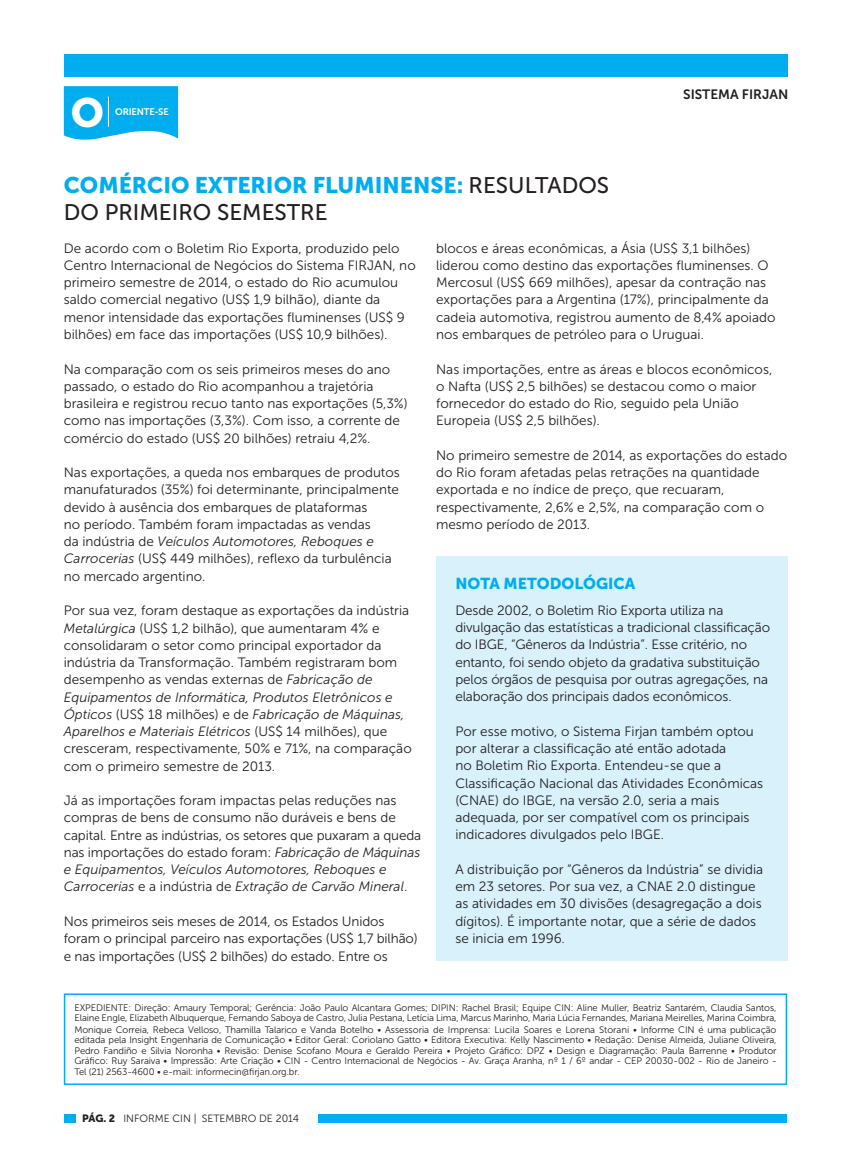
<style>
.page{position:relative;width:851px;height:1149px;background:#fff}
.page>*{position:absolute;margin:0;border:0;box-sizing:border-box;transform-origin:0 0}
.titulo_16{font:40.65px "Museo Sans 900";color:#fff}
.texto{font:22.5px/27px "Museo Sans 500";color:#231f20}
.texto-2{font:15.75px "Museo Sans 900";color:#00aeef}
.texto-3{font:13.5px/17.2px "Museo Sans 300";color:#231f20}
.t1{font:13.5px "Museo Sans 700";color:#231f20}
.t2{font:10.5px "Museo Sans 300";color:#231f20}
.t3{font:10.5px "Museo Sans 900";color:#231f20}
.Texto_PADRÃO{font:9.45px/10.6px "Museo Sans 300";letter-spacing:-.01em;color:#231f20;text-align:justify}
.t4{font:9.45px "Museo Sans 700";letter-spacing:-.02em;color:#fff}
.s1{font-family:"Museo Sans 900";color:#00aeef}
.s2{font-style:italic}
</style>
<div class="page">
<div style="left:64px;top:54px;width:723px;height:22px;background:#00aeef"></div>
<div style="left:64px;top:1113px;width:11px;height:8px;background:#00aeef"></div>
<div style="left:284px;top:1113px;width:503px;height:8px;background:#00aeef"></div>
<div style="left:234px;top:1094px;width:84px;height:43px;background:#fff"></div>
<div style="left:436px;top:556px;width:351px;height:404px;background:#d9f1fb"></div>
<div style="left:64px;top:993px;width:723px;height:91px;border:2px solid #00aeef"></div>
<svg style="left:64px;top:86px;width:114px;height:54px;background:#17b5f0"></svg>
<hr style="left:108px;top:97px;width:1px;height:30px;background:#fff">
<p class="titulo_16" style="left:71px;top:90px;width:35px">O</p>
<p class="t4" style="left:115px;top:106px;width:55px">ORIENTE-SE</p>
<p class="t1" style="left:683px;top:86px;width:107px">SISTEMA FIRJAN</p>
<p class="texto" style="left:64px;top:171px;width:546px"><span class="s1">COMÉRCIO EXTERIOR FLUMINENSE:</span> RESULTADOS<br>DO PRIMEIRO SEMESTRE</p>
<p class="texto-3" style="left:436px;top:239px;width:341px">blocos e áreas econômicas, a Ásia (US$ 3,1 bilhões) liderou como destino das exportações fluminenses. O Mercosul (US$ 669 milhões), apesar da contração nas exportações para a Argentina (17%), principalmente da cadeia automotiva, registrou aumento de 8,4% apoiado nos embarques de petróleo para o Uruguai.</p>
<p class="texto-3" style="left:436px;top:360px;width:337px">Nas importações, entre as áreas e blocos econômicos, o Nafta (US$ 2,5 bilhões) se destacou como o maior fornecedor do estado do Rio, seguido pela União Europeia (US$ 2,5 bilhões).</p>
<p class="texto-3" style="left:436px;top:446px;width:352px">No primeiro semestre de 2014, as exportações do estado do Rio foram afetadas pelas retrações na quantidade exportada e no índice de preço, que recuaram, respectivamente, 2,6% e 2,5%, na comparação com o mesmo período de 2013.</p>
<p class="texto-3" style="left:64px;top:239px;width:353px">De acordo com o Boletim Rio Exporta, produzido pelo Centro Internacional de Negócios do Sistema FIRJAN, no primeiro semestre de 2014, o estado do Rio acumulou saldo comercial negativo (US$ 1,9 bilhão), diante da menor intensidade das exportações fluminenses (US$ 9 bilhões) em face das importações (US$ 10,9 bilhões).</p>
<p class="texto-3" style="left:64px;top:360px;width:345px">Na comparação com os seis primeiros meses do ano passado, o estado do Rio acompanhou a trajetória brasileira e registrou recuo tanto nas exportações (5,3%) como nas importações (3,3%). Com isso, a corrente de comércio do estado (US$ 20 bilhões) retraiu 4,2%.</p>
<p class="texto-3" style="left:64px;top:464px;width:337px">Nas exportações, a queda nos embarques de produtos manufaturados (35%) foi determinante, principalmente devido à ausência dos embarques de plataformas<br>no período. Também foram impactadas as vendas<br>da indústria de <span class="s2">Veículos Automotores, Reboques e Carrocerias</span> (US$ 449 milhões), reflexo da turbulência no mercado argentino.</p>
<p class="texto-3" style="left:64px;top:602px;width:349px">Por sua vez, foram destaque as exportações da indústria <span class="s2">Metalúrgica</span> (US$ 1,2 bilhão), que aumentaram 4% e consolidaram o setor como principal exportador da indústria da Transformação. Também registraram bom desempenho as vendas externas de <span class="s2">Fabricação de Equipamentos de Informática, Produtos Eletrônicos e Ópticos</span> (US$ 18 milhões) e de <span class="s2">Fabricação de Máquinas, Aparelhos e Materiais Elétricos</span> (US$ 14 milhões), que cresceram, respectivamente, 50% e 71%, na comparação com o primeiro semestre de 2013.</p>
<p class="texto-3" style="left:64px;top:791px;width:359px">Já as importações foram impactas pelas reduções nas compras de bens de consumo não duráveis e bens de capital. Entre as indústrias, os setores que puxaram a queda nas importações do estado foram: <span class="s2">Fabricação de Máquinas e Equipamentos, Veículos Automotores, Reboques e Carrocerias</span> e a indústria de <span class="s2">Extração de Carvão Mineral</span>.</p>
<p class="texto-3" style="left:64px;top:912px;width:355px">Nos primeiros seis meses de 2014, os Estados Unidos foram o principal parceiro nas exportações (US$ 1,7 bilhão) e nas importações (US$ 2 bilhões) do estado. Entre os</p>
<p class="texto-2" style="left:455px;top:574px;width:181px">NOTA METODOLÓGICA</p>
<p class="texto-3" style="left:455px;top:601px;width:316px">Desde 2002, o Boletim Rio Exporta utiliza na divulgação das estatísticas a tradicional classificação do IBGE, “Gêneros da Indústria”. Esse critério, no entanto, foi sendo objeto da gradativa substituição pelos órgãos de pesquisa por outras agregações, na elaboração dos principais dados econômicos.</p>
<p class="texto-3" style="left:455px;top:722px;width:309px">Por esse motivo, o Sistema Firjan também optou por alterar a classificação até então adotada<br>no Boletim Rio Exporta. Entendeu-se que a Classificação Nacional das Atividades Econômicas (CNAE) do IBGE, na versão 2.0, seria a mais adequada, por ser compatível com os principais indicadores divulgados pelo IBGE.</p>
<p class="texto-3" style="left:455px;top:860px;width:309px">A distribuição por “Gêneros da Indústria” se dividia em 23 setores. Por sua vez, a CNAE 2.0 distingue as atividades em 30 divisões (desagregação a dois dígitos). É importante notar, que a série de dados se inicia em 1996.</p>
<p class="Texto_PADRÃO" style="left:74px;top:1001px;width:703px">EXPEDIENTE: Direção: Amaury Temporal; Gerência: João Paulo Alcantara Gomes; DIPIN: Rachel Brasil; Equipe CIN: Aline Muller, Beatriz Santarém, Claudia Santos, Elaine Engle, Elizabeth Albuquerque, Fernando Saboya de Castro, Julia Pestana, Letícia Lima, Marcus Marinho, Maria Lúcia Fernandes, Mariana Meirelles, Marina Coimbra, Monique Correia, Rebeca Velloso, Thamilla Talarico e Vanda Botelho • Assessoria de Imprensa: Lucila Soares e Lorena Storani • Informe CIN é uma publicação editada pela Insight Engenharia de Comunicação • Editor Geral: Coriolano Gatto • Editora Executiva: Kelly Nascimento • Redação: Denise Almeida, Juliane Oliveira, Pedro Fandiño e Silvia Noronha • Revisão: Denise Scofano Moura e Geraldo Pereira • Projeto Gráfico: DPZ • Design e Diagramação: Paula Barrenne • Produtor Gráfico: Ruy Saraiva • Impressão: Arte Criação • CIN - Centro Internacional de Negócios - Av. Graça Aranha, nº 1 / 6º andar - CEP 20030-002 - Rio de Janeiro - Tel (21) 2563-4600 • e-mail: informecin@firjan.org.br.</p>
<p class="t3" style="left:82px;top:1111px;width:35px">PÁG. 2</p>
<p class="t2" style="left:123px;top:1112px;width:177px">INFORME CIN | SETEMBRO DE 2014</p>
</div>
